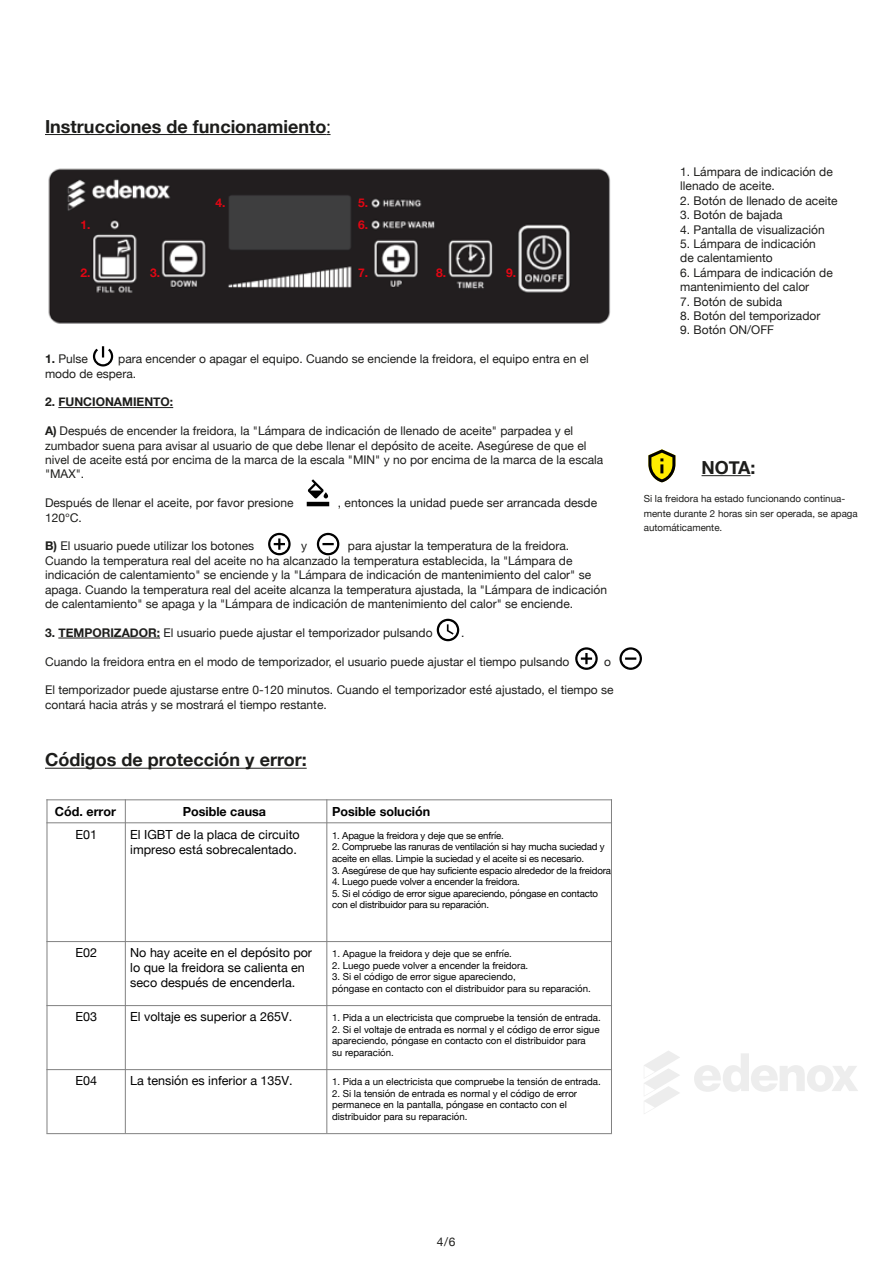
<style>
.page{position:relative;width:893px;height:1263px;background:#fff}
.page>*{position:absolute;margin:0;border:0;box-sizing:border-box;transform-origin:0 0}
.t1{font:700 18px "Helvetica Neue";color:#1d1d1b}
.t2{font:12.6px/15px "Helvetica Neue";color:#010101}
.t3{font:700 12.6px "Helvetica Neue";color:#010101}
.t4{font:12px/14.4px "Helvetica Neue";color:#1d1d1b}
.t5{font:700 12px "Helvetica Neue";color:#e30613}
.t6{font:700 12px "Helvetica Neue";color:#1d1d1b}
.t7{font:9.75px/11.7px "Helvetica Neue";color:#010101}
.t8{font:9.75px/11.7px "Helvetica Neue";letter-spacing:-.02em;color:#010101}
.t9{font:9.75px/14.4px "Helvetica Neue";color:#1d1d1b}
.s1{font-family:"Koz Go Pr 6 N";font-weight:400}
.s2{font-weight:700}
</style>
<div class="page">
<hr style="left:45px;top:134px;width:282px;height:1px;background:#1d1d1b">
<hr style="left:58px;top:407px;width:115px;height:1px;background:#1d1d1b">
<hr style="left:58px;top:638px;width:102px;height:1px;background:#1d1d1b">
<hr style="left:45px;top:768px;width:262px;height:1px;background:#1d1d1b">
<svg style="left:694px;top:1053px;width:164px;height:39px"></svg>
<svg style="left:644px;top:1051px;width:36px;height:63px"></svg>
<svg style="left:93px;top:346px;width:20px;height:20px"></svg>
<img style="left:48px;top:168px;width:563px;height:156px">
<svg style="left:268px;top:533px;width:23px;height:22px"></svg>
<svg style="left:317px;top:533px;width:22px;height:22px"></svg>
<svg style="left:575px;top:647px;width:23px;height:23px"></svg>
<svg style="left:619px;top:647px;width:23px;height:23px"></svg>
<svg style="left:307px;top:479px;width:22px;height:27px"></svg>
<svg style="left:437px;top:619px;width:22px;height:22px"></svg>
<hr style="left:702px;top:475px;width:49px;height:1px;background:#1d1d1b">
<svg style="left:648px;top:449px;width:27px;height:33px"></svg>
<hr style="left:125px;top:799px;width:1px;height:334px;background:#818181">
<hr style="left:327px;top:799px;width:1px;height:334px;background:#818181">
<hr style="left:46px;top:822px;width:566px;height:1px;background:#818181">
<hr style="left:46px;top:941px;width:566px;height:1px;background:#818181">
<hr style="left:46px;top:1005px;width:566px;height:1px;background:#818181">
<hr style="left:46px;top:1069px;width:566px;height:1px;background:#818181">
<hr style="left:46px;top:1133px;width:566px;height:1px;background:#818181">
<hr style="left:47px;top:799px;width:1px;height:334px;background:#818181">
<hr style="left:611px;top:799px;width:1px;height:334px;background:#818181">
<hr style="left:46px;top:799px;width:566px;height:1px;background:#818181">
<h1 class="t1" style="left:45px;top:112px;width:287px">Instrucciones de funcionamiento<span class="s1">:</span></h1>
<p class="t5" style="left:216px;top:193px;width:12px">4.</p>
<p class="t5" style="left:358px;top:193px;width:12px">5.</p>
<p class="t5" style="left:81px;top:215px;width:12px">1.</p>
<p class="t5" style="left:358px;top:215px;width:12px">6.</p>
<p class="t5" style="left:81px;top:264px;width:12px">2.</p>
<p class="t5" style="left:150px;top:264px;width:12px">3.</p>
<p class="t5" style="left:358px;top:264px;width:12px">7.</p>
<p class="t5" style="left:436px;top:264px;width:12px">8.</p>
<p class="t5" style="left:506px;top:264px;width:12px">9.</p>
<p class="t4" style="left:45px;top:352px;width:545px;text-indent:73px">para encender o apagar el equipo. Cuando se enciende la freidora, el equipo entra en el modo de espera.</p>
<p class="t6" style="left:45px;top:393px;width:130px">2. FUNCIONAMIENTO:</p>
<p class="t4" style="left:45px;top:424px;width:560px"><span class="s2">A)</span> Después de encender la freidora, la "Lámpara de indicación de llenado de aceite" parpadea y el zumbador suena para avisar al usuario de que debe llenar el depósito de aceite. Asegúrese de que el nivel de aceite está por encima de la marca de la escala "MIN" y no por encima de la marca de la escala "MAX".</p>
<p class="t4" style="left:45px;top:496px;width:250px">Después de llenar el aceite, por favor presione</p>
<p class="t4" style="left:338px;top:496px;width:261px">, entonces la unidad puede ser arrancada desde</p>
<p class="t4" style="left:45px;top:511px;width:38px">120℃.</p>
<p class="t4" style="left:45px;top:540px;width:211px"><span class="s2">B)</span> El usuario puede utilizar los botones</p>
<p class="t4" style="left:301px;top:540px;width:7px">y</p>
<p class="t4" style="left:45px;top:352px;width:44px"><span class="s2">1.</span> Pulse</p>
<p class="t4" style="left:45px;top:540px;width:564px;text-indent:303px">para ajustar la temperatura de la freidora.<br>Cuando la temperatura real del aceite no ha alcanzado la temperatura establecida, la "Lámpara de indicación de calentamiento" se enciende y la "Lámpara de indicación de mantenimiento del calor" se apaga. Cuando la temperatura real del aceite alcanza la temperatura ajustada, la "Lámpara de indicación de calentamiento" se apaga y la "Lámpara de indicación de mantenimiento del calor" se enciende.</p>
<p class="t4" style="left:45px;top:626px;width:389px"><span class="s2">3. TEMPORIZADOR:</span> El usuario puede ajustar el temporizador pulsando</p>
<p class="t4" style="left:461px;top:626px;width:5px">.</p>
<p class="t4" style="left:45px;top:655px;width:526px">Cuando la freidora entra en el modo de temporizador, el usuario puede ajustar el tiempo pulsando</p>
<p class="t4" style="left:604px;top:655px;width:8px">o</p>
<p class="t4" style="left:45px;top:684px;width:570px">El temporizador puede ajustarse entre 0-120 minutos. Cuando el temporizador esté ajustado, el tiempo se contará hacia atrás y se mostrará el tiempo restante.</p>
<h1 class="t1" style="left:45px;top:746px;width:263px">Códigos de protección y error:</h1>
<p class="t3" style="left:55px;top:801px;width:63px">Cód. error</p>
<p class="t3" style="left:183px;top:801px;width:85px">Posible causa</p>
<p class="t3" style="left:332px;top:801px;width:100px">Posible solución</p>
<p class="t2" style="left:76px;top:827px;width:23px">E01</p>
<p class="t2" style="left:130px;top:827px;width:171px">El IGBT de la placa de circuito impreso está sobrecalentado.</p>
<p class="t8" style="left:332px;top:830px;width:173px">1. Apague la freidora y deje que se enfríe.</p>
<p class="t8" style="left:332px;top:841px;width:274px">2. Compruebe las ranuras de ventilación si hay mucha suciedad y aceite en ellas. Limpie la suciedad y el aceite si es necesario.</p>
<p class="t8" style="left:332px;top:865px;width:283px">3. Asegúrese de que hay suficiente espacio alrededor de la freidora.</p>
<p class="t8" style="left:332px;top:876px;width:189px">4. Luego puede volver a encender la freidora.</p>
<p class="t8" style="left:332px;top:888px;width:268px">5. Si el código de error sigue apareciendo, póngase en contacto con el distribuidor para su reparación.</p>
<p class="t2" style="left:76px;top:946px;width:23px">E02</p>
<p class="t2" style="left:130px;top:946px;width:183px">No hay aceite en el depósito por lo que la freidora se calienta en seco después de encenderla.</p>
<p class="t7" style="left:332px;top:948px;width:181px">1. Apague la freidora y deje que se enfríe.</p>
<p class="t7" style="left:332px;top:960px;width:198px">2. Luego puede volver a encender la freidora.</p>
<p class="t7" style="left:332px;top:972px;width:260px">3. Si el código de error sigue apareciendo,<br>póngase en contacto con el distribuidor para su reparación.</p>
<p class="t2" style="left:75px;top:1010px;width:23px">E03</p>
<p class="t2" style="left:130px;top:1010px;width:163px">El voltaje es superior a 265V.</p>
<p class="t7" style="left:332px;top:1012px;width:270px">1. Pida a un electricista que compruebe la tensión de entrada.</p>
<p class="t7" style="left:332px;top:1024px;width:269px">2. Si el voltaje de entrada es normal y el código de error sigue apareciendo, póngase en contacto con el distribuidor para<br>su reparación.</p>
<p class="t2" style="left:76px;top:1074px;width:23px">E04</p>
<p class="t2" style="left:130px;top:1074px;width:164px">La tensión es inferior a 135V.</p>
<p class="t7" style="left:332px;top:1076px;width:270px">1. Pida a un electricista que compruebe la tensión de entrada.</p>
<p class="t7" style="left:332px;top:1088px;width:247px">2. Si la tensión de entrada es normal y el código de error permanece en la pantalla, póngase en contacto con el distribuidor para su reparación.</p>
<p class="t4" style="left:680px;top:165px;width:154px">1. Lámpara de indicación de llenado de aceite.</p>
<p class="t4" style="left:680px;top:194px;width:159px">2. Botón de llenado de aceite</p>
<p class="t4" style="left:680px;top:208px;width:104px">3. Botón de bajada</p>
<p class="t4" style="left:680px;top:223px;width:146px">4. Pantalla de visualización</p>
<p class="t4" style="left:680px;top:237px;width:137px">5. Lámpara de indicación de calentamiento</p>
<p class="t4" style="left:680px;top:266px;width:154px">6. Lámpara de indicación de mantenimiento del calor</p>
<p class="t4" style="left:680px;top:295px;width:104px">7. Botón de subida</p>
<p class="t4" style="left:680px;top:309px;width:142px">8. Botón del temporizador</p>
<p class="t4" style="left:680px;top:324px;width:95px">9. Botón ON/OFF</p>
<h1 class="t1" style="left:702px;top:453px;width:56px">NOTA:</h1>
<p class="t9" style="left:644px;top:492px;width:216px">Si la freidora ha estado funcionando continua&shy;mente durante 2 horas sin ser operada, se apaga automáticamente.</p>
<p class="t4" style="left:437px;top:1235px;width:20px">4/6</p>
</div>
